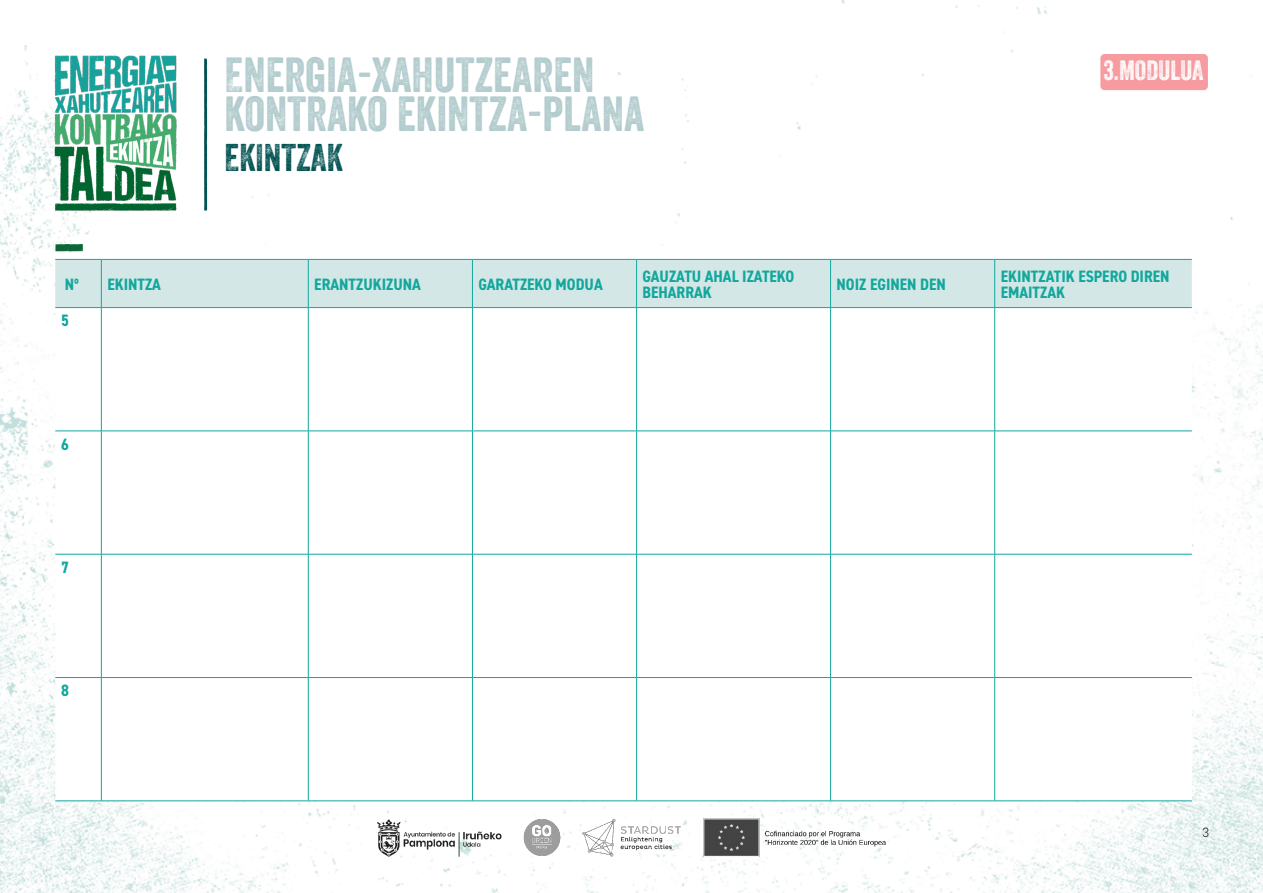
<style>
.page{position:relative;width:1263px;height:893px;background:#fff}
.page>*{position:absolute;margin:0;border:0;box-sizing:border-box;transform-origin:0 0}
.t1{font:47.7px "Veneer Two";color:#b3ccce}
.t2{font:37.5px "Veneer Two";color:#005151}
.t3{font:27px "Veneer Two";color:#fff}
.t4{font:700 condensed 16.5px/16.5px "DIN2014";color:#12a79d}
.t5{font:300 13.5px "DIN2014";color:#231f20}
</style>
<div class="page">
<img style="left:0;top:0;width:1263px;height:893px">
<img style="left:361px;top:811px;width:540px;height:52px">
<div style="left:1100px;top:54px;width:108px;height:36px;background:#f69ca1;border-radius:4px"></div>
<svg style="left:204px;top:58px;width:3px;height:153px"></svg>
<svg style="left:55px;top:244px;width:28px;height:7px"></svg>
<div style="left:55px;top:260px;width:1137px;height:47px;background:#d3e8e6"></div>
<svg style="left:55px;top:308px;width:1137px;height:493px"></svg>
<hr style="left:55px;top:259px;width:46px;height:1px;background:#12a79d">
<hr style="left:101px;top:259px;width:207px;height:1px;background:#12a79d">
<hr style="left:308px;top:259px;width:164px;height:1px;background:#12a79d">
<hr style="left:472px;top:259px;width:165px;height:1px;background:#12a79d">
<hr style="left:637px;top:259px;width:193px;height:1px;background:#12a79d">
<hr style="left:830px;top:259px;width:165px;height:1px;background:#12a79d">
<hr style="left:995px;top:259px;width:197px;height:1px;background:#12a79d">
<hr style="left:101px;top:260px;width:1px;height:47px;background:#12a79d">
<hr style="left:308px;top:260px;width:1px;height:47px;background:#12a79d">
<hr style="left:472px;top:260px;width:1px;height:47px;background:#12a79d">
<hr style="left:636px;top:260px;width:1px;height:47px;background:#12a79d">
<hr style="left:830px;top:260px;width:1px;height:47px;background:#12a79d">
<hr style="left:994px;top:260px;width:1px;height:47px;background:#12a79d">
<hr style="left:55px;top:307px;width:46px;height:1px;background:#12a79d">
<hr style="left:101px;top:307px;width:207px;height:1px;background:#12a79d">
<hr style="left:101px;top:308px;width:1px;height:123px;background:#12a79d">
<hr style="left:308px;top:307px;width:164px;height:1px;background:#12a79d">
<hr style="left:308px;top:308px;width:1px;height:123px;background:#12a79d">
<hr style="left:472px;top:307px;width:165px;height:1px;background:#12a79d">
<hr style="left:472px;top:308px;width:1px;height:123px;background:#12a79d">
<hr style="left:637px;top:307px;width:193px;height:1px;background:#12a79d">
<hr style="left:636px;top:308px;width:1px;height:123px;background:#12a79d">
<hr style="left:830px;top:307px;width:165px;height:1px;background:#12a79d">
<hr style="left:830px;top:308px;width:1px;height:123px;background:#12a79d">
<hr style="left:995px;top:307px;width:197px;height:1px;background:#12a79d">
<hr style="left:994px;top:308px;width:1px;height:123px;background:#12a79d">
<hr style="left:101px;top:431px;width:1px;height:123px;background:#12a79d">
<hr style="left:308px;top:431px;width:1px;height:123px;background:#12a79d">
<hr style="left:472px;top:431px;width:1px;height:123px;background:#12a79d">
<hr style="left:636px;top:431px;width:1px;height:123px;background:#12a79d">
<hr style="left:830px;top:431px;width:1px;height:123px;background:#12a79d">
<hr style="left:994px;top:431px;width:1px;height:123px;background:#12a79d">
<hr style="left:101px;top:554px;width:1px;height:123px;background:#12a79d">
<hr style="left:308px;top:554px;width:1px;height:123px;background:#12a79d">
<hr style="left:472px;top:554px;width:1px;height:123px;background:#12a79d">
<hr style="left:636px;top:554px;width:1px;height:123px;background:#12a79d">
<hr style="left:830px;top:554px;width:1px;height:123px;background:#12a79d">
<hr style="left:994px;top:554px;width:1px;height:123px;background:#12a79d">
<hr style="left:101px;top:678px;width:1px;height:123px;background:#12a79d">
<hr style="left:308px;top:678px;width:1px;height:123px;background:#12a79d">
<hr style="left:472px;top:678px;width:1px;height:123px;background:#12a79d">
<hr style="left:636px;top:678px;width:1px;height:123px;background:#12a79d">
<hr style="left:830px;top:678px;width:1px;height:123px;background:#12a79d">
<hr style="left:994px;top:678px;width:1px;height:123px;background:#12a79d">
<hr style="left:55px;top:431px;width:46px;height:1px;background:#12a79d">
<hr style="left:101px;top:431px;width:207px;height:1px;background:#12a79d">
<hr style="left:308px;top:431px;width:164px;height:1px;background:#12a79d">
<hr style="left:472px;top:431px;width:165px;height:1px;background:#12a79d">
<hr style="left:637px;top:431px;width:193px;height:1px;background:#12a79d">
<hr style="left:830px;top:431px;width:165px;height:1px;background:#12a79d">
<hr style="left:995px;top:431px;width:197px;height:1px;background:#12a79d">
<hr style="left:55px;top:677px;width:46px;height:1px;background:#12a79d">
<hr style="left:101px;top:677px;width:207px;height:1px;background:#12a79d">
<hr style="left:308px;top:677px;width:164px;height:1px;background:#12a79d">
<hr style="left:472px;top:677px;width:165px;height:1px;background:#12a79d">
<hr style="left:637px;top:677px;width:193px;height:1px;background:#12a79d">
<hr style="left:830px;top:677px;width:165px;height:1px;background:#12a79d">
<hr style="left:995px;top:677px;width:197px;height:1px;background:#12a79d">
<hr style="left:55px;top:801px;width:46px;height:1px;background:#12a79d">
<hr style="left:101px;top:801px;width:207px;height:1px;background:#12a79d">
<hr style="left:308px;top:801px;width:164px;height:1px;background:#12a79d">
<hr style="left:472px;top:801px;width:165px;height:1px;background:#12a79d">
<hr style="left:637px;top:801px;width:193px;height:1px;background:#12a79d">
<hr style="left:830px;top:801px;width:165px;height:1px;background:#12a79d">
<hr style="left:995px;top:801px;width:197px;height:1px;background:#12a79d">
<hr style="left:55px;top:554px;width:46px;height:1px;background:#12a79d">
<hr style="left:101px;top:554px;width:207px;height:1px;background:#12a79d">
<hr style="left:308px;top:554px;width:164px;height:1px;background:#12a79d">
<hr style="left:472px;top:554px;width:165px;height:1px;background:#12a79d">
<hr style="left:637px;top:554px;width:193px;height:1px;background:#12a79d">
<hr style="left:830px;top:554px;width:165px;height:1px;background:#12a79d">
<hr style="left:995px;top:554px;width:197px;height:1px;background:#12a79d">
<img style="left:47px;top:48px;width:136px;height:170px">
<p class="t1" style="left:225px;top:45px;width:371px">ENERGIA-XAHUTZEAREN</p>
<p class="t1" style="left:225px;top:85px;width:421px">KONTRAKO EKINTZA-PLANA</p>
<p class="t2" style="left:225px;top:135px;width:120px">EKINTZAK</p>
<p class="t3" style="left:1103px;top:53px;width:102px">3.MODULUA</p>
<p class="t4" style="left:65px;top:276px;width:16px">Nº</p>
<p class="t4" style="left:107px;top:276px;width:55px">EKINTZA</p>
<p class="t4" style="left:314px;top:276px;width:108px">ERANTZUKIZUNA</p>
<p class="t4" style="left:478px;top:276px;width:126px">GARATZEKO MODUA</p>
<p class="t4" style="left:643px;top:268px;width:153px">GAUZATU AHAL IZATEKO<br>BEHARRAK</p>
<p class="t4" style="left:836px;top:276px;width:111px">NOIZ EGINEN DEN</p>
<p class="t4" style="left:1001px;top:268px;width:170px">EKINTZATIK ESPERO DIREN<br>EMAITZAK</p>
<p class="t4" style="left:61px;top:312px;width:9px">5</p>
<p class="t4" style="left:61px;top:436px;width:9px">6</p>
<p class="t4" style="left:61px;top:559px;width:9px">7</p>
<p class="t4" style="left:61px;top:682px;width:9px">8</p>
<p class="t5" style="left:1202px;top:824px;width:8px">3</p>
</div>
